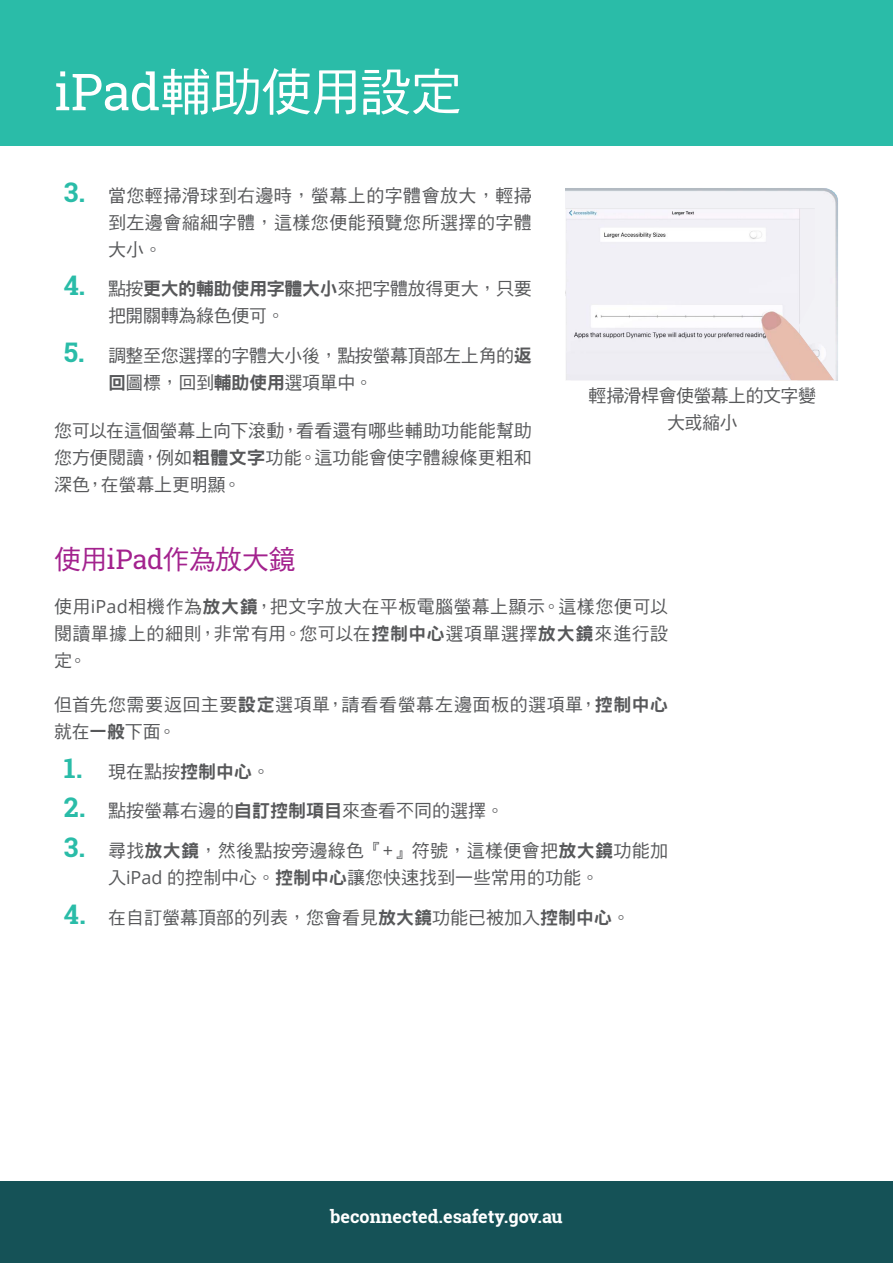
<style>
.page{position:relative;width:893px;height:1263px;background:#fff}
.page>*{position:absolute;margin:0;border:0;box-sizing:border-box;transform-origin:0 0}
.t1{font:51px "DF Hei Std W5";letter-spacing:-.01em;color:#fff}
.t2{font:27px "DF Hei Std W5";letter-spacing:-.015em;color:#a3228e}
.t3{font:18px/27px "DF Hei Std W5";letter-spacing:.005em;color:#57585a;text-align:justify}
.t4{font:18px/27px "DF Hei Std W5";letter-spacing:-.02em;color:#57585a}
.t5{font:18px/27px "DF Hei Std W5";letter-spacing:.025em;color:#57585a}
.t6{font:700 18px "Roboto Slab";color:#fff}
.t7{font:18px/27px "DF Hei Std W5";letter-spacing:-.025em;color:#57585a;text-align:center}
.s1{font-family:"Roboto Slab"}
.s2{font-family:"Roboto Slab";font-weight:700;font-size:27px;color:#2abca8}
.s3{font-family:"DF Hei Std W9"}
.s4{font-family:"Open Sans"}
</style>
<div class="page">
<div style="left:0;top:1181px;width:893px;height:82px;background:#155257"></div>
<div style="left:0;top:0;width:893px;height:145px;background:#2abca8"></div>
<img style="left:566px;top:188px;width:272px;height:192px">
<img style="left:566px;top:209px;width:249px;height:171px">
<img style="left:571px;top:300px;width:263px;height:80px">
<h1 class="t1" style="left:54px;top:64px;width:409px"><span class="s1">iPad</span>輔助使用設定</h1>
<p class="t3" style="left:108px;top:181px;width:425px;text-indent:-44px"><span class="s2">3.</span> 當您輕掃滑球到右邊時，螢幕上的字體會放大，輕掃到左邊會縮細字體，這樣您便能預覽您所選擇的字體大小。</p>
<p class="t4" style="left:108px;top:275px;width:425px;text-indent:-44px"><span class="s2">4.</span> 點按<span class="s3">更大的輔助使用字體大小</span>來把字體放得更大，只要把開關轉為綠色便可。</p>
<p class="t4" style="left:108px;top:342px;width:425px;text-indent:-44px"><span class="s2">5.</span> 調整至您選擇的字體大小後，點按螢幕頂部左上角的<span class="s3">返回</span>圖標，回到<span class="s3">輔助使用</span>選項單中。</p>
<p class="t3" style="left:54px;top:417px;width:479px">您可以在這個螢幕上向下滾動，看看還有哪些輔助功能能幫助您方便閱讀，例如<span class="s3">粗體文字</span>功能。這功能會使字體線條更粗和深色，在螢幕上更明顯。</p>
<p class="t7" style="left:588px;top:382px;width:229px">輕掃滑桿會使螢幕上的文字變大或縮小</p>
<h2 class="t2" style="left:54px;top:545px;width:243px">使用<span class="s1">iPad</span>作為放大鏡</h2>
<p class="t3" style="left:54px;top:593px;width:616px">使用<span class="s4">iPad</span>相機作為<span class="s3">放大鏡</span>，把文字放大在平板電腦螢幕上顯示。這樣您便可以閱讀單據上的細則，非常有用。您可以在<span class="s3">控制中心</span>選項單選擇<span class="s3">放大鏡</span>來進行設定。</p>
<p class="t5" style="left:54px;top:691px;width:616px">但首先您需要返回主要<span class="s3">設定</span>選項單，請看看螢幕左邊面板的選項單，<span class="s3">控制中心</span>就在<span class="s3">一般</span>下面。</p>
<p class="t3" style="left:64px;top:757px;width:208px"><span class="s2">1.</span> 現在點按<span class="s3">控制中心</span>。</p>
<p class="t3" style="left:64px;top:797px;width:442px"><span class="s2">2.</span> 點按螢幕右邊的<span class="s3">自訂控制項目</span>來查看不同的選擇。</p>
<p class="t3" style="left:108px;top:837px;width:562px;text-indent:-44px"><span class="s2">3.</span> 尋找<span class="s3">放大鏡</span>，然後點按旁邊綠色『<span class="s4">+</span>』符號，這樣便會把<span class="s3">放大鏡</span>功能加入<span class="s4">iPad</span> 的控制中心。<span class="s3">控制中心</span>讓您快速找到一些常用的功能。</p>
<p class="t3" style="left:64px;top:904px;width:568px"><span class="s2">4.</span> 在自訂螢幕頂部的列表，您會看見<span class="s3">放大鏡</span>功能已被加入<span class="s3">控制中心</span>。</p>
<p class="t6" style="left:330px;top:1204px;width:234px">beconnected.esafety.gov.au</p>
</div>
